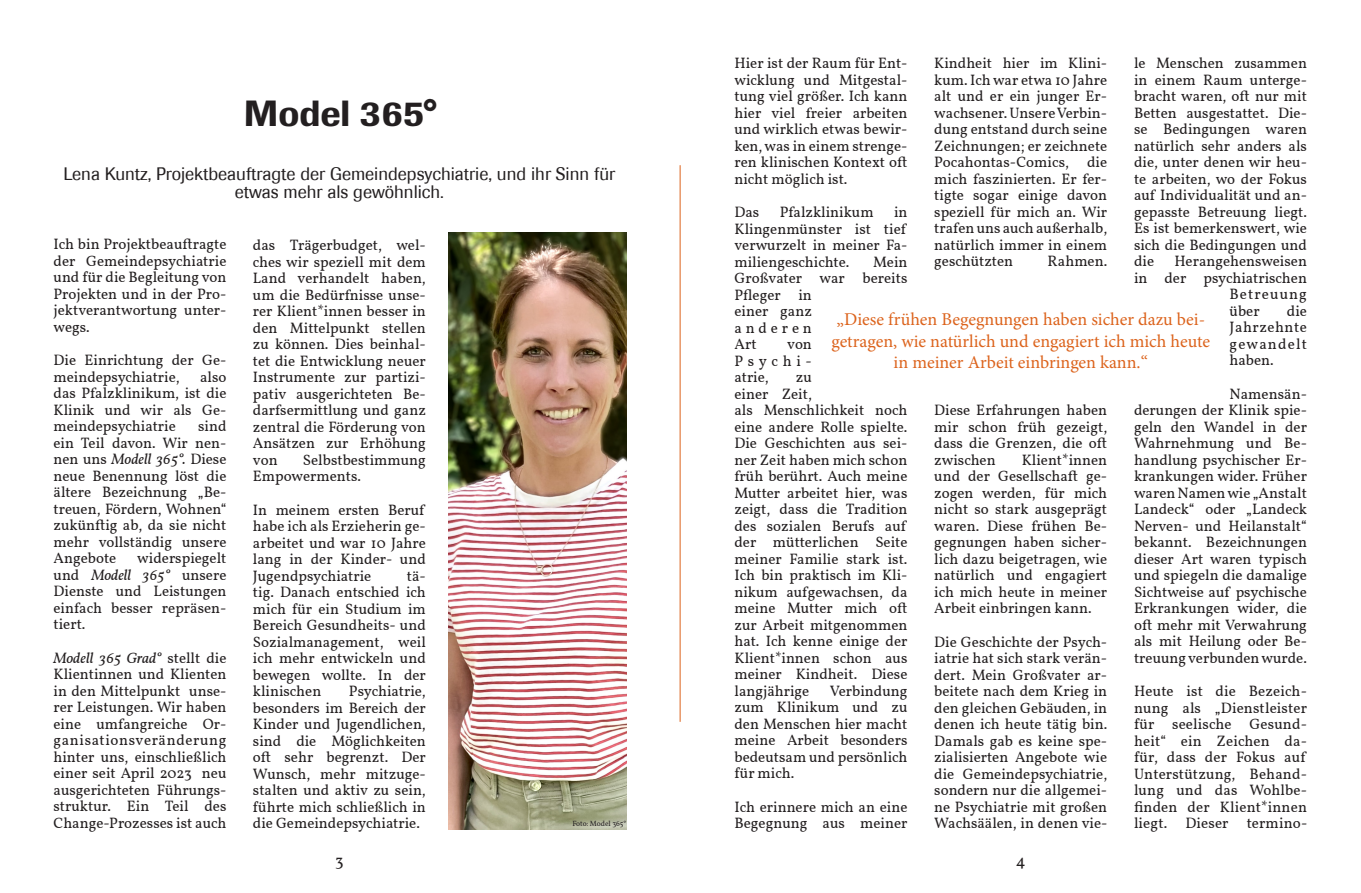
<style>
.page{position:relative;width:1361px;height:893px;background:#fff}
.page>*{position:absolute;margin:0;border:0;box-sizing:border-box;transform-origin:0 0}
.Body_-_Align_Left{font:500 36px "Imago";color:#231f20}
.t1{font:18px/21.6px "Minion Pro";color:#dc631c;text-align:center}
.Body_-_Align_Left-2{font:18px/18px "Imago";color:#231f20;text-align:center}
.t2{font:16.5px "Vollkorn";color:#231f20}
.Body_-_Align_Left-3{font:15px/16.5px "Vollkorn";color:#231f20;text-align:justify}
.Body_-_Align_Left-4{font:15px "Vollkorn";letter-spacing:.075em;color:#231f20}
.t3{font:7.5px "Vollkorn";color:#231f20}
.s1{font-style:italic}
</style>
<div class="page">
<hr style="left:680px;top:165px;width:1px;height:557px;background:#dc631c">
<img style="left:448px;top:233px;width:178px;height:597px">
<p class="Body_-_Align_Left" style="left:244px;top:92px;width:194px">Model 365°</p>
<p class="Body_-_Align_Left-2" style="left:64px;top:165px;width:553px">Lena Kuntz, Projektbeauftragte der Gemeindepsychiatrie, und ihr Sinn für etwas mehr als gewöhnlich.</p>
<p class="Body_-_Align_Left-3" style="left:54px;top:235px;width:174px">Ich bin Projektbeauftragte der Gemeindepsychiatrie und für die Begleitung von Projekten und in der Pro&shy;jektverantwortung unter&shy;wegs.</p>
<p class="Body_-_Align_Left-3" style="left:54px;top:351px;width:174px">Die Einrichtung der Ge&shy;meindepsychiatrie,</p>
<p class="Body_-_Align_Left-3" style="left:54px;top:367px;width:174px;text-indent:147px">also das Pfalzklinikum, ist die Klinik und wir als Ge&shy;meindepsychiatrie</p>
<p class="Body_-_Align_Left-3" style="left:54px;top:417px;width:174px;text-indent:145px">sind ein Teil davon. Wir nen&shy;nen uns <span class="s1">Modell 365°.</span> Diese neue Benennung löst die ältere Bezeichnung „Be&shy;treuen, Fördern, Wohnen“ zukünftig ab, da sie nicht mehr vollständig unsere Angebote</p>
<p class="Body_-_Align_Left-3" style="left:54px;top:549px;width:174px;text-indent:84px">widerspiegelt und <span class="s1">Modell 365°</span> unsere Dienste und Leistungen einfach besser repräsen&shy;tiert.</p>
<p class="Body_-_Align_Left-3" style="left:54px;top:648px;width:174px"><span class="s1">Modell 365 Grad°</span> stellt die Klientinnen und Klienten in den Mittelpunkt unse&shy;rer Leistungen. Wir haben eine umfangreiche Or&shy;ganisationsveränderung hinter uns, einschließlich einer seit April 2023 neu ausgerichteten Führungs&shy;struktur. Ein Teil des Change-Prozesses ist auch</p>
<p class="Body_-_Align_Left-3" style="left:253px;top:236px;width:174px">das Trägerbudget, wel&shy;ches wir speziell mit dem Land verhandelt haben, um die Bedürfnisse unse&shy;rer Klient*innen besser in den Mittelpunkt stellen zu können. Dies beinhal&shy;tet die Entwicklung neuer Instrumente zur partizi&shy;pativ ausgerichteten Be&shy;darfsermittlung und ganz zentral die Förderung von Ansätzen zur Erhöhung von</p>
<p class="Body_-_Align_Left-3" style="left:253px;top:450px;width:174px;text-indent:50px">Selbstbestimmung<br>Empowerments.</p>
<p class="Body_-_Align_Left-3" style="left:253px;top:500px;width:174px">In meinem ersten Beruf habe ich als Erzieherin ge&shy;arbeitet und war 10 Jahre lang in der Kinder- und Jugendpsychiatrie</p>
<p class="Body_-_Align_Left-3" style="left:253px;top:566px;width:174px;text-indent:154px">tä&shy;tig. Danach entschied ich mich für ein Studium im Bereich Gesundheits- und Sozialmanagement, weil ich mehr entwickeln und bewegen wollte. In der klinischen</p>
<p class="Body_-_Align_Left-3" style="left:253px;top:682px;width:174px;text-indent:96px">Psychiatrie, besonders im Bereich der Kinder und Jugendlichen, sind die Möglichkeiten oft sehr begrenzt. Der Wunsch, mehr mitzuge&shy;stalten und aktiv zu sein, führte mich schließlich in die Gemeindepsychiatrie.</p>
<p class="t3" style="left:572px;top:817px;width:56px">Foto: Model 365°</p>
<p class="Body_-_Align_Left-3" style="left:734px;top:54px;width:174px">Hier ist der Raum für Ent&shy;wicklung und Mitgestal&shy;tung viel größer. Ich kann hier viel freier arbeiten und wirklich etwas bewir&shy;ken, was in einem strenge&shy;ren klinischen Kontext oft nicht möglich ist.</p>
<p class="Body_-_Align_Left-3" style="left:734px;top:203px;width:26px">Das</p>
<p class="Body_-_Align_Left-3" style="left:780px;top:203px;width:95px">Pfalzklinikum</p>
<p class="Body_-_Align_Left-3" style="left:934px;top:54px;width:174px">Kindheit hier im Klini&shy;kum. Ich war etwa 10 Jahre alt und er ein junger Er&shy;wachsener. Unsere Verbin&shy;dung entstand durch seine Zeichnungen; er zeichnete Pocahontas-Comics, die mich faszinierten. Er fer&shy;tigte sogar einige davon speziell für mich an. Wir trafen uns auch außerhalb, natürlich immer in einem geschützten</p>
<p class="Body_-_Align_Left-3" style="left:1134px;top:54px;width:174px">le Menschen zusammen in einem Raum unterge&shy;bracht waren, oft nur mit Betten ausgestattet. Die&shy;se Bedingungen waren natürlich sehr anders als die, unter denen wir heu&shy;te arbeiten, wo der Fokus auf Individualität und an&shy;gepasste Betreuung liegt.<br>Es ist bemerkenswert, wie sich die Bedingungen und die</p>
<p class="Body_-_Align_Left-3" style="left:734px;top:203px;width:174px;text-indent:159px">in Klingenmünster ist tief verwurzelt in meiner Fa&shy;miliengeschichte.</p>
<p class="Body_-_Align_Left-3" style="left:1047px;top:252px;width:61px">Rahmen.</p>
<p class="Body_-_Align_Left-3" style="left:1174px;top:252px;width:134px">Herangehensweisen</p>
<p class="Body_-_Align_Left-3" style="left:1134px;top:269px;width:174px">in der psychiatrischen</p>
<p class="Body_-_Align_Left-4" style="left:1229px;top:283px;width:79px">Betreuung</p>
<p class="Body_-_Align_Left-3" style="left:1229px;top:302px;width:32px">über</p>
<p class="Body_-_Align_Left-3" style="left:734px;top:253px;width:174px;text-align:left;text-indent:139px">Mein<br>Großvater war bereits<br>Pfleger in<br>einer ganz<br>anderen<br>Art</p>
<p class="Body_-_Align_Left-3" style="left:1229px;top:302px;width:79px;text-indent:57px">die Jahrzehnte gewandelt haben.</p>
<p class="Body_-_Align_Left-3" style="left:1134px;top:385px;width:174px;text-indent:96px">Namensän&shy;derungen der Klinik spie&shy;geln den Wandel in der Wahrnehmung und Be&shy;handlung psychischer Er&shy;krankungen wider. Früher waren Namen wie „Anstalt Landeck“ oder „Landeck Nerven- und Heilanstalt“ bekannt. Bezeichnungen dieser Art waren typisch und spiegeln die damalige Sichtweise auf psychische Erkrankungen wider, die oft mehr mit Verwahrung als mit Heilung oder Be&shy;treuung verbunden wurde.</p>
<p class="Body_-_Align_Left-3" style="left:1134px;top:682px;width:175px">Heute ist die Bezeich&shy;nung als „Dienstleister für seelische Gesund&shy;heit“ ein Zeichen da&shy;für, dass der Fokus auf Unterstützung, Behand&shy;lung und das Wohlbe&shy;finden der Klient*innen liegt. Dieser termino-</p>
<p class="t1" style="left:831px;top:309px;width:380px">„Diese frühen Begegnungen haben sicher dazu bei&shy;getragen, wie natürlich und engagiert ich mich heute in meiner Arbeit einbringen kann.“</p>
<p class="Body_-_Align_Left-3" style="left:734px;top:335px;width:79px;text-indent:53px">von Psychi&shy;atrie,</p>
<p class="Body_-_Align_Left-3" style="left:734px;top:368px;width:174px;text-align:left;text-indent:61px">zu<br>einer Zeit,<br>als Menschlichkeit noch eine andere Rolle spielte.<br>Die Geschichten aus sei&shy;ner Zeit haben mich schon früh berührt. Auch meine<br>Mutter arbeitet hier, was zeigt, dass die Tradition des sozialen Berufs auf der mütterlichen Seite meiner Familie stark ist.<br>Ich bin praktisch im Kli&shy;nikum aufgewachsen, da meine Mutter mich oft zur Arbeit mitgenommen hat. Ich kenne einige der<br>Klient*innen schon aus meiner Kindheit. Diese langjährige</p>
<p class="Body_-_Align_Left-3" style="left:934px;top:401px;width:174px">Diese Erfahrungen haben mir schon früh gezeigt, dass die Grenzen, die oft zwischen</p>
<p class="Body_-_Align_Left-3" style="left:934px;top:451px;width:174px;text-indent:87px">Klient*innen und der Gesellschaft ge&shy;zogen werden, für mich nicht so stark ausgeprägt waren. Diese frühen Be&shy;gegnungen haben sicher&shy;lich dazu beigetragen, wie natürlich und engagiert ich mich heute in meiner Arbeit einbringen kann.</p>
<p class="Body_-_Align_Left-3" style="left:934px;top:633px;width:175px">Die Geschichte der Psych&shy;iatrie hat sich stark verän&shy;dert. Mein Großvater ar&shy;beitete nach dem Krieg in den gleichen Gebäuden, in denen ich heute tätig bin.<br>Damals gab es keine spe&shy;zialisierten Angebote wie die Gemeindepsychiatrie, sondern nur die allgemei&shy;ne Psychiatrie mit großen Wachsäälen, in denen vie-</p>
<p class="Body_-_Align_Left-3" style="left:734px;top:682px;width:174px;text-indent:95px">Verbindung zum Klinikum und zu den Menschen hier macht meine Arbeit besonders bedeutsam und persönlich für mich.</p>
<p class="Body_-_Align_Left-3" style="left:734px;top:798px;width:174px">Ich erinnere mich an eine<br>Begegnung aus meiner</p>
<p class="t2" style="left:335px;top:848px;width:10px">3</p>
<p class="t2" style="left:1016px;top:848px;width:11px">4</p>
</div>
